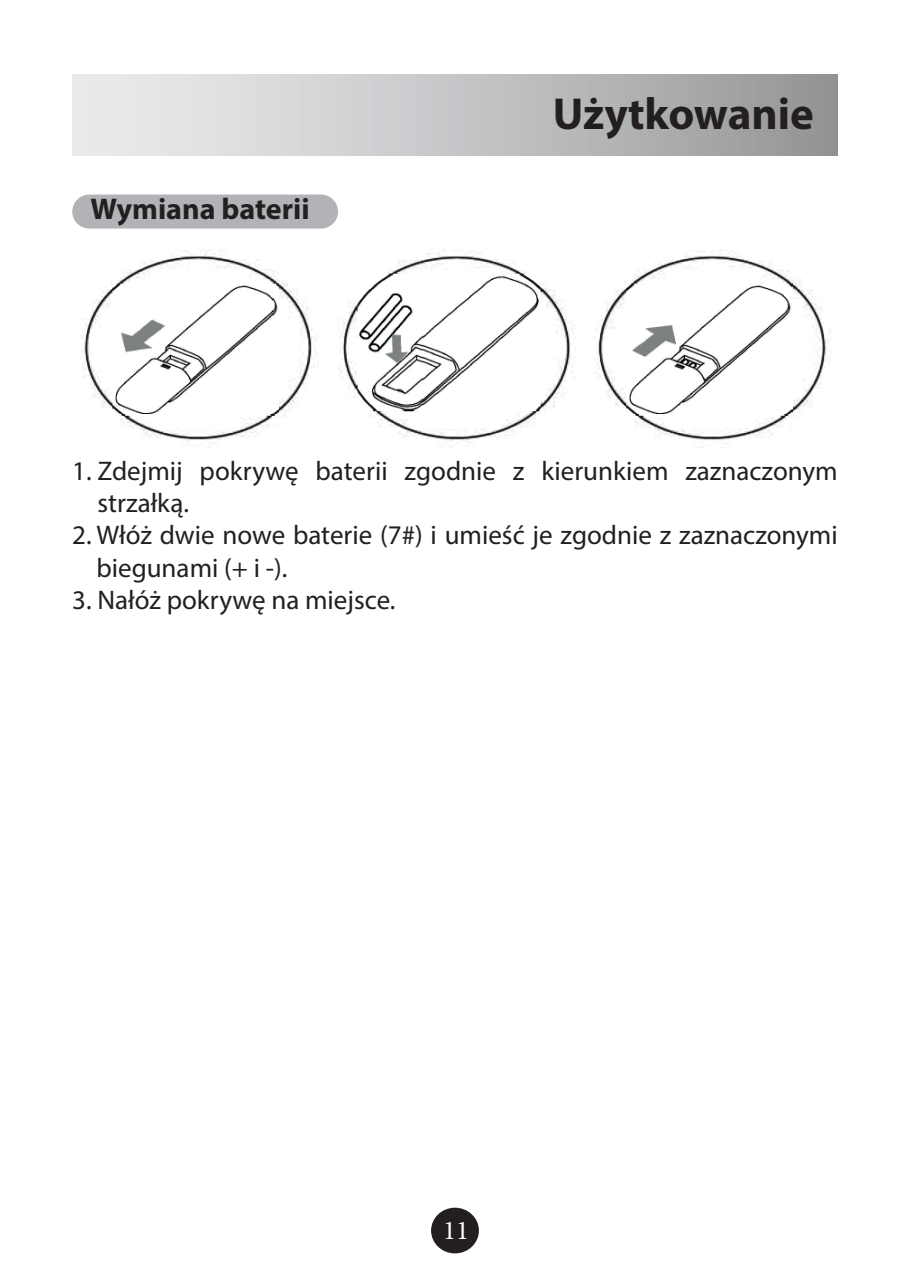
<style>
.page{position:relative;width:910px;height:1280px;background:#fff}
.page>*{position:absolute;margin:0;border:0;box-sizing:border-box;transform-origin:0 0}
.t1{font:700 45px "Myriad Pro";color:#231f20}
.t2{font:700 30px "Myriad Pro";color:#231f20}
.tekst{font:27px/32.4px "Myriad Pro";color:#231f20}
.t3{font:27px "Minion Pro";color:#fff}
</style>
<div class="page">
<div style="left:431px;top:1208px;width:48px;height:45px;background:#231f20;border-radius:50%"></div>
<div style="left:72px;top:195px;width:266px;height:34px;background:#b2b3b7;border-radius:17px"></div>
<div style="left:72px;top:74px;width:766px;height:81px;background:linear-gradient(to right,#f0f1f3,#979799)"></div>
<img style="left:81px;top:249px;width:750px;height:199px">
<p class="t2" style="left:90px;top:189px;width:221px">Wymiana baterii</p>
<p class="t1" style="left:553px;top:85px;width:263px">Użytkowanie</p>
<p class="tekst" style="left:97px;top:454px;width:742px;text-indent:-25px">1. Zdejmij pokrywę baterii zgodnie z kierunkiem zaznaczonym strzałką.</p>
<p class="tekst" style="left:96px;top:519px;width:743px;text-indent:-24px">2. Włóż dwie nowe baterie (7#) i umieść je zgodnie z zaznaczonymi biegunami (+ i -).</p>
<p class="tekst" style="left:72px;top:583px;width:325px">3. Nałóż pokrywę na miejsce.</p>
<p class="t3" style="left:443px;top:1212px;width:27px">11</p>
</div>
